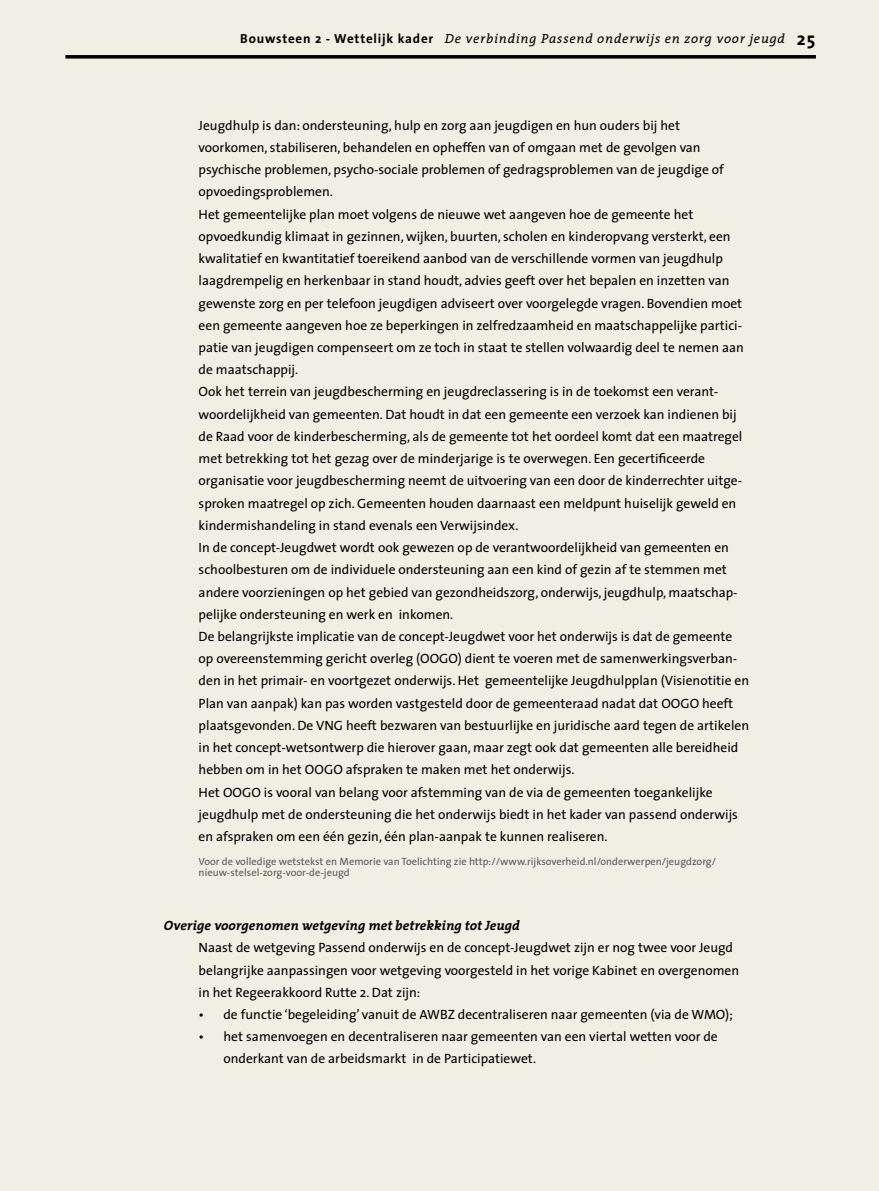
<style>
.page{position:relative;width:879px;height:1191px;background:#fff}
.page>*{position:absolute;margin:0;border:0;box-sizing:border-box;transform-origin:0 0}
.t1{font:13.47px/22.2px "The Sans";color:#000}
.t2{font:italic 700 13.47px "The Serif";color:#000}
.t3{font:italic 13.12px "The Serif";letter-spacing:.06em;color:#000}
.t4{font:10.5px/11.7px "The Sans";color:#58595b}
.s1{font-family:"The Sans";font-weight:700;font-style:normal}
.s2{font-family:"The Sans";font-weight:700;font-style:normal;font-size:18.38px}
</style>
<div class="page">
<div style="left:0;top:0;width:878px;height:1191px;background:#f0efe3"></div>
<svg style="left:65px;top:55px;width:750px;height:4px;background:#1d1d1b"></svg>
<p class="t3" style="left:240px;top:28px;width:576px"><span class="s1">Bouwsteen 2 - Wettelijk kader</span> De verbinding Passend onderwijs en zorg voor jeugd <span class="s2">25</span></p>
<p class="t1" style="left:198px;top:114px;width:551px">Jeugdhulp is dan: ondersteuning, hulp en zorg aan jeugdigen en hun ouders bij het voorkomen, stabiliseren, behandelen en opheffen van of omgaan met de gevolgen van psychische problemen, psycho-sociale problemen of gedragsproblemen van de jeugdige of opvoedingsproblemen.<br>Het gemeentelijke plan moet volgens de nieuwe wet aangeven hoe de gemeente het opvoedkundig klimaat in gezinnen, wijken, buurten, scholen en kinderopvang versterkt, een kwalitatief en kwantitatief toereikend aanbod van de verschillende vormen van jeugdhulp laagdrempelig en herkenbaar in stand houdt, advies geeft over het bepalen en inzetten van gewenste zorg en per telefoon jeugdigen adviseert over voorgelegde vragen. Bovendien moet een gemeente aangeven hoe ze beperkingen in zelfredzaamheid en maatschappelijke partici&shy;patie van jeugdigen compenseert om ze toch in staat te stellen volwaardig deel te nemen aan de maatschappij.<br>Ook het terrein van jeugdbescherming en jeugdreclassering is in de toekomst een verant&shy;woordelijkheid van gemeenten. Dat houdt in dat een gemeente een verzoek kan indienen bij de Raad voor de kinderbescherming, als de gemeente tot het oordeel komt dat een maatregel met betrekking tot het gezag over de minderjarige is te overwegen. Een gecertificeerde organisatie voor jeugdbescherming neemt de uitvoering van een door de kinderrechter uitge&shy;sproken maatregel op zich. Gemeenten houden daarnaast een meldpunt huiselijk geweld en kindermishandeling in stand evenals een Verwijsindex.<br>In de concept-Jeugdwet wordt ook gewezen op de verantwoordelijkheid van gemeenten en schoolbesturen om de individuele ondersteuning aan een kind of gezin af te stemmen met andere voorzieningen op het gebied van gezondheidszorg, onderwijs, jeugdhulp, maatschap&shy;pelijke ondersteuning en werk en inkomen.<br>De belangrijkste implicatie van de concept-Jeugdwet voor het onderwijs is dat de gemeente op overeenstemming gericht overleg (OOGO) dient te voeren met de samenwerkingsverban&shy;den in het primair- en voortgezet onderwijs. Het gemeentelijke Jeugdhulpplan (Visienotitie en Plan van aanpak) kan pas worden vastgesteld door de gemeenteraad nadat dat OOGO heeft plaatsgevonden. De VNG heeft bezwaren van bestuurlijke en juridische aard tegen de artikelen in het concept-wetsontwerp die hierover gaan, maar zegt ook dat gemeenten alle bereidheid hebben om in het OOGO afspraken te maken met het onderwijs.<br>Het OOGO is vooral van belang voor afstemming van de via de gemeenten toegankelijke jeugdhulp met de ondersteuning die het onderwijs biedt in het kader van passend onderwijs en afspraken om een één gezin, één plan-aanpak te kunnen realiseren.</p>
<p class="t4" style="left:198px;top:855px;width:518px">Voor de volledige wetstekst en Memorie van Toelichting zie http://www.rijksoverheid.nl/onderwerpen/jeugdzorg/ nieuw-stelsel-zorg-voor-de-jeugd</p>
<p class="t2" style="left:164px;top:914px;width:357px">Overige voorgenomen wetgeving met betrekking tot Jeugd</p>
<p class="t1" style="left:198px;top:936px;width:542px">Naast de wetgeving Passend onderwijs en de concept-Jeugdwet zijn er nog twee voor Jeugd belangrijke aanpassingen voor wetgeving voorgesteld in het vorige Kabinet en overgenomen in het Regeerakkoord Rutte 2. Dat zijn:</p>
<p class="t1" style="left:198px;top:1003px;width:535px">• de functie ‘begeleiding’ vanuit de AWBZ decentraliseren naar gemeenten (via de WMO);</p>
<p class="t1" style="left:223px;top:1025px;width:495px;text-indent:-25px">• het samenvoegen en decentraliseren naar gemeenten van een viertal wetten voor de onderkant van de arbeidsmarkt in de Participatiewet.</p>
</div>
